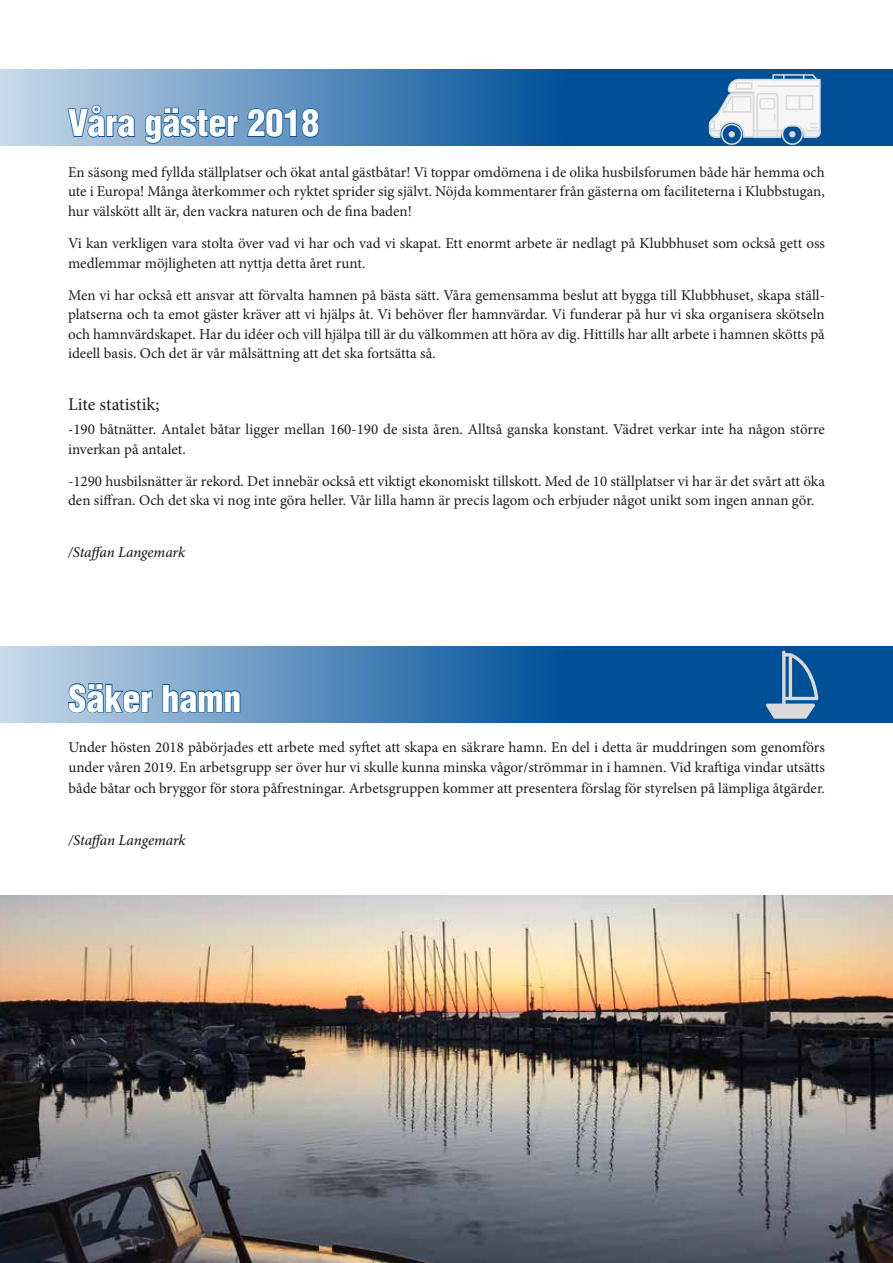
<style>
.page{position:relative;width:893px;height:1263px;background:#fff}
.page>*{position:absolute;margin:0;border:0;box-sizing:border-box;transform-origin:0 0}
.t1{font:900 condensed 36px "Helvetica";color:#fff}
.t2{font:18px "Minion Pro";letter-spacing:-.005em;color:#1d1d1b}
.t3{font:15px/19.5px "Minion Pro";color:#1d1d1b}
.t4{font:italic 500 15px "Minion Pro";letter-spacing:-.01em;color:#1d1d1b}
</style>
<div class="page">
<svg style="left:0;top:69px;width:893px;height:77px;background:#3d7ab0"></svg>
<svg style="left:0;top:646px;width:893px;height:77px;background:#3c79b0"></svg>
<svg style="left:67px;top:104px;width:70px;height:42px;background:#81a8cb"></svg>
<svg style="left:144px;top:107px;width:95px;height:37px;background:#6192be"></svg>
<svg style="left:247px;top:108px;width:73px;height:30px;background:#4780b4"></svg>
<svg style="left:709px;top:74px;width:112px;height:71px"></svg>
<svg style="left:766px;top:651px;width:52px;height:68px;background:#4c80af"></svg>
<svg style="left:68px;top:682px;width:85px;height:32px;background:#709dc5"></svg>
<svg style="left:162px;top:683px;width:79px;height:31px;background:#5b8ebc"></svg>
<img style="left:0;top:895px;width:893px;height:368px">
<h1 class="t1" style="left:68px;top:100px;width:253px">Våra gäster 2018</h1>
<p class="t3" style="left:68px;top:162px;width:758px;text-align:justify">En säsong med fyllda ställplatser och ökat antal gästbåtar! Vi toppar omdömena i de olika husbilsforumen både här hemma och ute i Europa! Många återkommer och ryktet sprider sig självt. Nöjda kommentarer från gästerna om faciliteterna i Klubbstugan, hur välskött allt är, den vackra naturen och de fina baden!</p>
<p class="t3" style="left:68px;top:234px;width:758px">Vi kan verkligen vara stolta över vad vi har och vad vi skapat. Ett enormt arbete är nedlagt på Klubbhuset som också gett oss medlemmar möjligheten att nyttja detta året runt.</p>
<p class="t3" style="left:68px;top:285px;width:758px;text-align:justify">Men vi har också ett ansvar att förvalta hamnen på bästa sätt. Våra gemensamma beslut att bygga till Klubbhuset, skapa ställ&shy;platserna och ta emot gäster kräver att vi hjälps åt. Vi behöver fler hamnvärdar. Vi funderar på hur vi ska organisera skötseln och hamnvärdskapet. Har du idéer och vill hjälpa till är du välkommen att höra av dig. Hittills har allt arbete i hamnen skötts på ideell basis. Och det är vår målsättning att det ska fortsätta så.</p>
<p class="t2" style="left:68px;top:392px;width:93px">Lite statistik;</p>
<p class="t3" style="left:68px;top:419px;width:758px">-190 båtnätter. Antalet båtar ligger mellan 160-190 de sista åren. Alltså ganska konstant. Vädret verkar inte ha någon större inverkan på antalet.</p>
<p class="t3" style="left:68px;top:471px;width:758px">-1290 husbilsnätter är rekord. Det innebär också ett viktigt ekonomiskt tillskott. Med de 10 ställplatser vi har är det svårt att öka den siffran. Och det ska vi nog inte göra heller. Vår lilla hamn är precis lagom och erbjuder något unikt som ingen annan gör.</p>
<p class="t4" style="left:68px;top:542px;width:119px">/Staffan Langemark</p>
<h1 class="t1" style="left:68px;top:676px;width:174px">Säker hamn</h1>
<p class="t3" style="left:68px;top:738px;width:758px">Under hösten 2018 påbörjades ett arbete med syftet att skapa en säkrare hamn. En del i detta är muddringen som genomförs under våren 2019. En arbetsgrupp ser över hur vi skulle kunna minska vågor/strömmar in i hamnen. Vid kraftiga vindar utsätts</p>
<p class="t3" style="left:68px;top:778px;width:758px">både båtar och bryggor för stora påfrestningar. Arbetsgruppen kommer att presentera förslag för styrelsen på lämpliga åtgärder.</p>
<p class="t4" style="left:68px;top:829px;width:119px">/Staffan Langemark</p>
</div>
